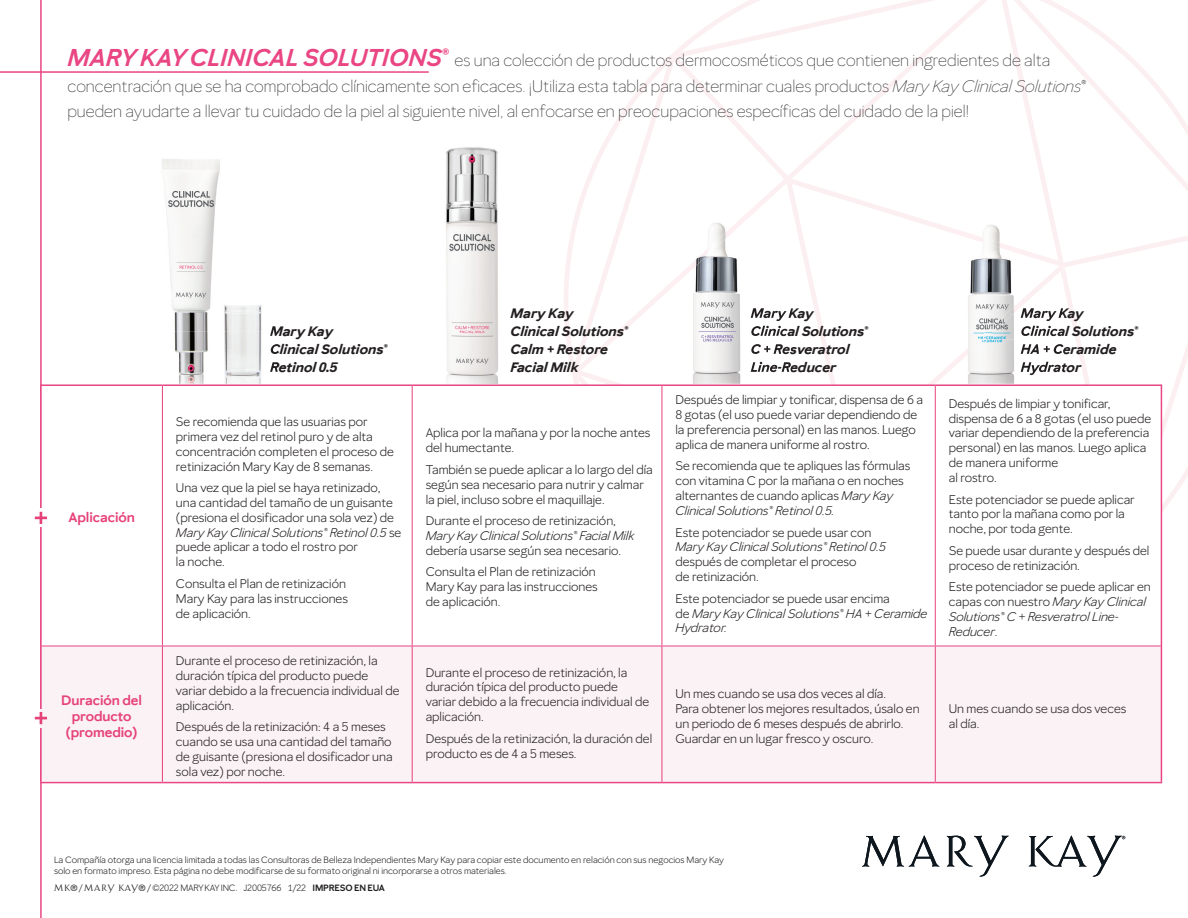
<style>
.page{position:relative;width:1188px;height:918px;background:#fff}
.page>*{position:absolute;margin:0;border:0;box-sizing:border-box;transform-origin:0 0}
.t1{font:300 16.5px/25.5px "Mary Kay Sans";color:#231f20}
.t2{font:italic 700 13.5px/18px "Mary Kay Sans";color:#231f20}
.t3{font:600 13.5px/16.2px "Mary Kay Sans";letter-spacing:-.005em;color:#e6427a;text-align:center}
.t4{font:12.3px/14.9px "Mary Kay Sans";color:#231f20}
.t5{font:italic 12.3px/14.9px "Mary Kay Sans";color:#231f20}
.t6{font:9px/10.5px "Mary Kay Sans";color:#231f20}
.t7{font:9px "Mary Kay Sans";letter-spacing:-.02em;color:#231f20}
.s1{font-weight:600;font-style:italic;font-size:24px;color:#e94683}
.s2{font-weight:600;font-size:24px;color:#e94683}
.s3{font-style:italic}
.s4{font-style:normal}
.s5{font-weight:600}
</style>
<div class="page">
<svg style="left:564px;top:0;width:624px;height:638px"></svg>
<svg style="left:564px;top:53px;width:405px;height:129px"></svg>
<svg style="left:564px;top:308px;width:10px;height:13px"></svg>
<svg style="left:564px;top:362px;width:15px;height:10px"></svg>
<hr style="left:40px;top:0;width:2px;height:918px;background:#e94683">
<hr style="left:0;top:71px;width:429px;height:2px;background:#e94683">
<img style="left:162px;top:159px;width:100px;height:225px">
<svg style="left:270px;top:326px;width:8px;height:28px"></svg>
<svg style="left:270px;top:362px;width:8px;height:10px"></svg>
<img style="left:446px;top:147px;width:52px;height:237px">
<img style="left:947px;top:207px;width:117px;height:177px">
<img style="left:1047px;top:207px;width:13px;height:40px">
<img style="left:1055px;top:247px;width:9px;height:39px">
<img style="left:947px;top:227px;width:39px;height:16px">
<img style="left:986px;top:238px;width:39px;height:17px">
<img style="left:1025px;top:250px;width:39px;height:25px">
<img style="left:994px;top:297px;width:31px;height:27px">
<img style="left:1025px;top:275px;width:31px;height:28px">
<img style="left:947px;top:332px;width:39px;height:41px">
<img style="left:986px;top:324px;width:16px;height:14px">
<svg style="left:1064px;top:236px;width:124px;height:31px"></svg>
<img style="left:1021px;top:308px;width:43px;height:13px">
<img style="left:1021px;top:326px;width:43px;height:10px">
<img style="left:1021px;top:344px;width:43px;height:10px">
<img style="left:1021px;top:362px;width:43px;height:13px">
<img style="left:671px;top:204px;width:120px;height:180px">
<svg style="left:710px;top:240px;width:7px;height:6px"></svg>
<img style="left:717px;top:204px;width:47px;height:43px">
<img style="left:671px;top:246px;width:46px;height:43px">
<img style="left:751px;top:308px;width:40px;height:13px">
<img style="left:751px;top:326px;width:40px;height:10px">
<img style="left:751px;top:344px;width:40px;height:10px">
<img style="left:751px;top:362px;width:40px;height:10px">
<svg style="left:163px;top:386px;width:998px;height:260px"></svg>
<div style="left:42px;top:647px;width:1119px;height:135px;background:#faf2f5"></div>
<hr style="left:162px;top:386px;width:1px;height:260px;background:#e6427a">
<hr style="left:412px;top:386px;width:1px;height:260px;background:#e6427a">
<hr style="left:662px;top:386px;width:1px;height:260px;background:#e6427a">
<hr style="left:935px;top:386px;width:1px;height:260px;background:#e6427a">
<hr style="left:162px;top:646px;width:1px;height:136px;background:#e6427a">
<hr style="left:412px;top:646px;width:1px;height:136px;background:#e6427a">
<hr style="left:662px;top:646px;width:1px;height:136px;background:#e6427a">
<hr style="left:935px;top:646px;width:1px;height:136px;background:#e6427a">
<hr style="left:42px;top:646px;width:120px;height:1px;background:#e94683">
<hr style="left:162px;top:646px;width:250px;height:1px;background:#e94683">
<hr style="left:412px;top:646px;width:250px;height:1px;background:#e94683">
<hr style="left:662px;top:646px;width:273px;height:1px;background:#e94683">
<hr style="left:935px;top:646px;width:226px;height:1px;background:#e94683">
<hr style="left:40px;top:384px;width:122px;height:2px;background:#e94683">
<hr style="left:162px;top:384px;width:250px;height:2px;background:#e94683">
<hr style="left:412px;top:384px;width:250px;height:2px;background:#e94683">
<hr style="left:662px;top:384px;width:273px;height:2px;background:#e94683">
<hr style="left:935px;top:384px;width:227px;height:2px;background:#e94683">
<hr style="left:1161px;top:386px;width:1px;height:260px;background:#e94683">
<hr style="left:1161px;top:646px;width:1px;height:136px;background:#e94683">
<hr style="left:40px;top:782px;width:122px;height:1px;background:#e94683">
<hr style="left:162px;top:782px;width:250px;height:1px;background:#e94683">
<hr style="left:412px;top:782px;width:250px;height:1px;background:#e94683">
<hr style="left:662px;top:782px;width:273px;height:1px;background:#e94683">
<hr style="left:935px;top:782px;width:227px;height:1px;background:#e94683">
<svg style="left:862px;top:835px;width:78px;height:32px"></svg>
<svg style="left:947px;top:836px;width:62px;height:41px"></svg>
<svg style="left:1029px;top:835px;width:96px;height:42px"></svg>
<div style="left:40px;top:709px;width:10px;height:19px;background:#faf2f5"></div>
<svg style="left:35px;top:712px;width:12px;height:12px"></svg>
<div style="left:31px;top:508px;width:19px;height:19px;background:#fff"></div>
<svg style="left:35px;top:512px;width:12px;height:12px"></svg>
<p class="t1" style="left:68px;top:47px;width:1021px"><span class="s1">MARY KAY CLINICAL SOLUTIONS</span><span class="s2">®</span> es una colección de productos dermocosméticos que contienen ingredientes de alta concentración que se ha comprobado clínicamente son eficaces. ¡Utiliza esta tabla para determinar cuales productos <span class="s3">Mary Kay Clinical Solutions</span>® pueden ayudarte a llevar tu cuidado de la piel al siguiente nivel, al enfocarse en preocupaciones específicas del cuidado de la piel!</p>
<p class="t3" style="left:68px;top:509px;width:68px">Aplicación</p>
<p class="t3" style="left:61px;top:692px;width:82px">Duración del producto (promedio)</p>
<p class="t2" style="left:270px;top:322px;width:120px">Mary Kay<br>Clinical Solutions®<br>Retinol 0.5</p>
<p class="t4" style="left:176px;top:414px;width:219px">Se recomienda que las usuarias por primera vez del retinol puro y de alta concentración completen el proceso de retinización Mary Kay de 8 semanas.</p>
<p class="t4" style="left:176px;top:480px;width:227px">Una vez que la piel se haya retinizado, una cantidad del tamaño de un guisante (presiona el dosificador una sola vez) de <span class="s3">Mary Kay Clinical Solutions® Retinol 0.5</span> se puede aplicar a todo el rostro por<br>la noche.</p>
<p class="t4" style="left:176px;top:576px;width:174px">Consulta el Plan de retinización<br>Mary Kay para las instrucciones de aplicación.</p>
<p class="t4" style="left:176px;top:653px;width:225px">Durante el proceso de retinización, la duración típica del producto puede variar debido a la frecuencia individual de aplicación.</p>
<p class="t4" style="left:176px;top:719px;width:218px">Después de la retinización: 4 a 5 meses cuando se usa una cantidad del tamaño de guisante (presiona el dosificador una sola vez) por noche.</p>
<p class="t2" style="left:510px;top:304px;width:120px">Mary Kay<br>Clinical Solutions®<br>Calm + Restore<br>Facial Milk</p>
<p class="t4" style="left:426px;top:426px;width:226px">Aplica por la mañana y por la noche antes del humectante.</p>
<p class="t4" style="left:426px;top:462px;width:229px">También se puede aplicar a lo largo del día según sea necesario para nutrir y calmar la piel, incluso sobre el maquillaje.</p>
<p class="t4" style="left:426px;top:513px;width:192px">Durante el proceso de retinización,</p>
<p class="t5" style="left:426px;top:528px;width:210px">Mary Kay Clinical Solutions® Facial Milk</p>
<p class="t4" style="left:426px;top:540px;width:197px;line-height:21.6px">debería usarse según sea necesario.<br>Consulta el Plan de retinización</p>
<p class="t4" style="left:426px;top:579px;width:174px">Mary Kay para las instrucciones de aplicación.</p>
<p class="t4" style="left:426px;top:665px;width:225px">Durante el proceso de retinización, la duración típica del producto puede variar debido a la frecuencia individual de aplicación.</p>
<p class="t4" style="left:426px;top:731px;width:228px">Después de la retinización, la duración del producto es de 4 a 5 meses.</p>
<p class="t2" style="left:751px;top:322px;width:120px">Clinical Solutions®<br>C + Resveratrol<br>Line-Reducer</p>
<p class="t2" style="left:1021px;top:322px;width:120px">Clinical Solutions®<br>HA + Ceramide</p>
<p class="t4" style="left:675px;top:392px;width:249px">Después de limpiar y tonificar, dispensa de 6 a 8 gotas (el uso puede variar dependiendo de la preferencia personal) en las manos. Luego aplica de manera uniforme al rostro.</p>
<p class="t4" style="left:675px;top:459px;width:237px">Se recomienda que te apliques las fórmulas con vitamina C por la mañana o en noches alternantes de cuando aplicas <span class="s3">Mary Kay Clinical Solutions® Retinol 0.5.</span></p>
<p class="t4" style="left:675px;top:525px;width:198px">Este potenciador se puede usar con</p>
<p class="t5" style="left:675px;top:540px;width:212px">Mary Kay Clinical Solutions® Retinol 0.5</p>
<p class="t4" style="left:675px;top:554px;width:183px">después de completar el proceso de retinización.</p>
<p class="t5" style="left:675px;top:591px;width:253px"><span class="s4">Este potenciador se puede usar encima<br>de</span> Mary Kay Clinical Solutions® HA + Ceramide<br>Hydrator.</p>
<p class="t4" style="left:675px;top:686px;width:246px">Un mes cuando se usa dos veces al día.<br>Para obtener los mejores resultados, úsalo en un periodo de 6 meses después de abrirlo.<br>Guardar en un lugar fresco y oscuro.</p>
<p class="t4" style="left:949px;top:396px;width:204px">Después de limpiar y tonificar, dispensa de 6 a 8 gotas (el uso puede variar dependiendo de la preferencia personal) en las manos. Luego aplica de manera uniforme<br>al rostro.</p>
<p class="t4" style="left:949px;top:492px;width:188px">Este potenciador se puede aplicar tanto por la mañana como por la noche, por toda gente.</p>
<p class="t4" style="left:949px;top:543px;width:202px">Se puede usar durante y después del proceso de retinización.</p>
<p class="t5" style="left:949px;top:579px;width:204px"><span class="s4">Este potenciador se puede aplicar en capas con nuestro</span> Mary Kay Clinical<br>Solutions® C + Resveratrol Line-<br>Reducer<span class="s4">.</span></p>
<p class="t4" style="left:949px;top:701px;width:179px">Un mes cuando se usa dos veces al día.</p>
<p class="t6" style="left:54px;top:855px;width:672px">La Compañía otorga una licencia limitada a todas las Consultoras de Belleza Independientes Mary Kay para copiar este documento en relación con sus negocios Mary Kay solo en formato impreso. Esta página no debe modificarse de su formato original ni incorporarse a otros materiales.</p>
<p class="t7" style="left:54px;top:882px;width:333px">π / µ / ©2022 MARY KAY INC. J2005766 1/22 <span class="s5">IMPRESO EN EUA</span></p>
</div>
